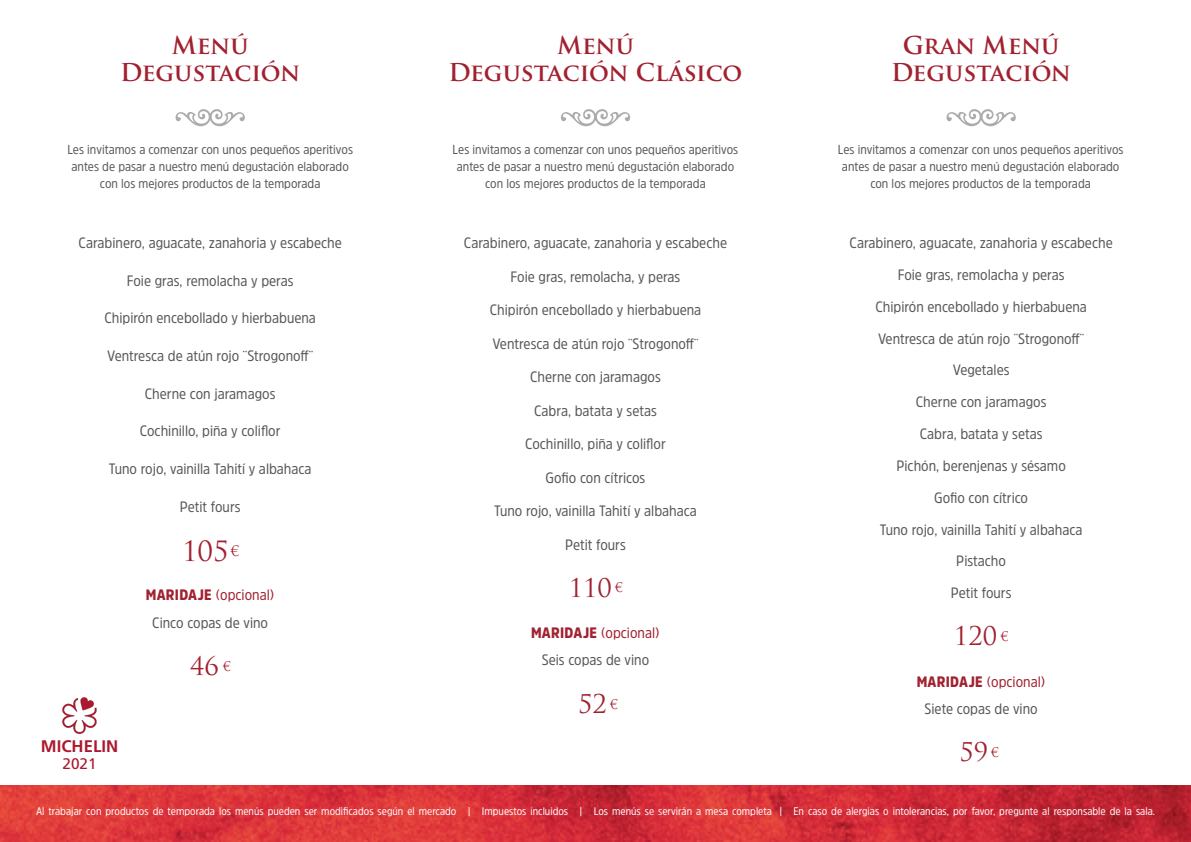
<style>
.page{position:relative;width:1191px;height:842px;background:#fff}
.page>*{position:absolute;margin:0;border:0;box-sizing:border-box;transform-origin:0 0}
.t1{font:27.3px "Trajan Pro";color:#a22130}
.t2{font:25.2px "Trajan Pro";color:#a22130}
.t3{font:700 24px/27px "Trajan Pro";color:#a22130;text-align:center}
.t4{font:700 16.8px "Frutiger";color:#ac182e}
.t5{font:15.3px "Frutiger";color:#ac182e}
.t6{font:15px "Amsi Pro Narw";color:#57585a}
.t7{font:15px "Amsi Pro Narw";color:#a22130}
.t8{font:14.1px "Trajan Pro";color:#a22130}
.t9{font:13px/17px "Amsi Pro Narw";color:#57585a;text-align:center}
.t10{font:13px "Trajan Pro";color:#a22130}
.t11{font:11px "Amsi Pro Narw";color:#fff}
.s1{font-weight:900}
</style>
<div class="page">
<img style="left:0;top:785px;width:1191px;height:57px">
<svg style="left:175px;top:109px;width:70px;height:17px"></svg>
<svg style="left:561px;top:109px;width:69px;height:17px"></svg>
<svg style="left:946px;top:109px;width:69px;height:17px"></svg>
<img style="left:63px;top:697px;width:33px;height:37px">
<p class="t3" style="left:120px;top:32px;width:181px">Menú<br>Degustación</p>
<p class="t3" style="left:448px;top:32px;width:295px">Menú<br>Degustación Clásico</p>
<p class="t3" style="left:902px;top:32px;width:158px">Gran Menú</p>
<p class="t3" style="left:891px;top:59px;width:181px">Degustación</p>
<p class="t9" style="left:67px;top:140px;width:287px">Les invitamos a comenzar con unos pequeños aperitivos antes de pasar a nuestro menú degustación elaborado con los mejores productos de la temporada</p>
<p class="t6" style="left:79px;top:233px;width:265px">Carabinero, aguacate, zanahoria y escabeche</p>
<p class="t6" style="left:127px;top:270px;width:168px">Foie gras, remolacha y peras</p>
<p class="t6" style="left:104px;top:308px;width:213px">Chipirón encebollado y hierbabuena</p>
<p class="t6" style="left:107px;top:346px;width:208px">Ventresca de atún rojo ¨Strogonoff¨</p>
<p class="t6" style="left:145px;top:383px;width:132px">Cherne con jaramagos</p>
<p class="t6" style="left:140px;top:421px;width:142px">Cochinillo, piña y coliflor</p>
<p class="t6" style="left:109px;top:458px;width:204px">Tuno rojo, vainilla Tahití y albahaca</p>
<p class="t6" style="left:180px;top:496px;width:62px">Petit fours</p>
<p class="t1" style="left:182px;top:533px;width:48px">105</p>
<p class="t8" style="left:231px;top:541px;width:10px">€</p>
<p class="t7" style="left:146px;top:585px;width:130px"><span class="s1">MARIDAJE</span> (opcional)</p>
<p class="t6" style="left:152px;top:612px;width:117px">Cinco copas de vino</p>
<p class="t4" style="left:41px;top:736px;width:79px">MICHELIN</p>
<p class="t5" style="left:62px;top:755px;width:36px">2021</p>
<p class="t2" style="left:190px;top:650px;width:30px">46</p>
<p class="t10" style="left:223px;top:658px;width:9px">€</p>
<p class="t9" style="left:452px;top:140px;width:287px">Les invitamos a comenzar con unos pequeños aperitivos antes de pasar a nuestro menú degustación elaborado con los mejores productos de la temporada</p>
<p class="t9" style="left:838px;top:140px;width:287px">Les invitamos a comenzar con unos pequeños aperitivos antes de pasar a nuestro menú degustación elaborado con los mejores productos de la temporada</p>
<p class="t6" style="left:464px;top:233px;width:265px">Carabinero, aguacate, zanahoria y escabeche</p>
<p class="t6" style="left:510px;top:266px;width:171px">Foie gras, remolacha, y peras</p>
<p class="t6" style="left:490px;top:300px;width:213px">Chipirón encebollado y hierbabuena</p>
<p class="t6" style="left:492px;top:333px;width:208px">Ventresca de atún rojo ¨Strogonoff¨</p>
<p class="t6" style="left:530px;top:367px;width:132px">Cherne con jaramagos</p>
<p class="t6" style="left:534px;top:400px;width:124px">Cabra, batata y setas</p>
<p class="t6" style="left:525px;top:433px;width:142px">Cochinillo, piña y coliflor</p>
<p class="t6" style="left:545px;top:467px;width:101px">Gofio con cítricos</p>
<p class="t6" style="left:494px;top:500px;width:204px">Tuno rojo, vainilla Tahití y albahaca</p>
<p class="t6" style="left:565px;top:534px;width:62px">Petit fours</p>
<p class="t2" style="left:568px;top:572px;width:45px">110</p>
<p class="t10" style="left:615px;top:579px;width:9px">€</p>
<p class="t7" style="left:531px;top:622px;width:130px"><span class="s1">MARIDAJE</span> (opcional)</p>
<p class="t6" style="left:542px;top:650px;width:109px">Seis copas de vino</p>
<p class="t2" style="left:578px;top:687px;width:30px">52</p>
<p class="t10" style="left:610px;top:696px;width:9px">€</p>
<p class="t6" style="left:849px;top:233px;width:265px">Carabinero, aguacate, zanahoria y escabeche</p>
<p class="t6" style="left:897px;top:264px;width:168px">Foie gras, remolacha y peras</p>
<p class="t6" style="left:875px;top:296px;width:213px">Chipirón encebollado y hierbabuena</p>
<p class="t6" style="left:878px;top:328px;width:208px">Ventresca de atún rojo ¨Strogonoff¨</p>
<p class="t6" style="left:952px;top:360px;width:58px">Vegetales</p>
<p class="t6" style="left:915px;top:392px;width:132px">Cherne con jaramagos</p>
<p class="t6" style="left:919px;top:423px;width:124px">Cabra, batata y setas</p>
<p class="t6" style="left:896px;top:455px;width:171px">Pichón, berenjenas y sésamo</p>
<p class="t6" style="left:934px;top:487px;width:95px">Gofio con cítrico</p>
<p class="t6" style="left:879px;top:519px;width:204px">Tuno rojo, vainilla Tahití y albahaca</p>
<p class="t6" style="left:956px;top:551px;width:51px">Pistacho</p>
<p class="t6" style="left:950px;top:583px;width:62px">Petit fours</p>
<p class="t2" style="left:954px;top:620px;width:45px">120</p>
<p class="t10" style="left:1001px;top:628px;width:9px">€</p>
<p class="t7" style="left:916px;top:671px;width:130px"><span class="s1">MARIDAJE</span> (opcional)</p>
<p class="t6" style="left:924px;top:699px;width:115px">Siete copas de vino</p>
<p class="t2" style="left:959px;top:736px;width:30px">59</p>
<p class="t10" style="left:991px;top:744px;width:9px">€</p>
<p class="t11" style="left:36px;top:804px;width:1120px">Al trabajar con productos de temporada los menús pueden ser modificados según el mercado | Impuestos incluidos | Los menús se servirán a mesa completa | En caso de alergias o intolerancias, por favor, pregunte al responsable de la sala.</p>
</div>
